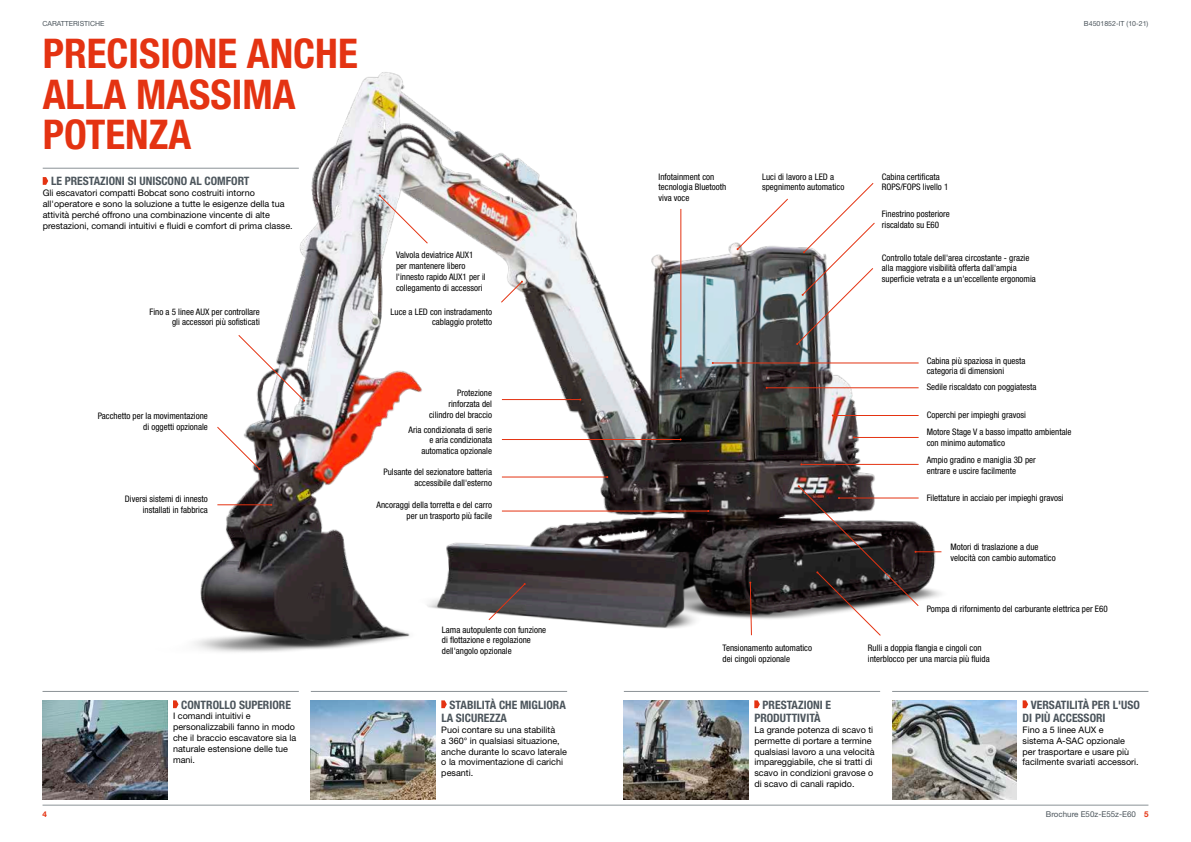
<style>
.page{position:relative;width:1191px;height:842px;background:#fff}
.page>*{position:absolute;margin:0;border:0;box-sizing:border-box;transform-origin:0 0}
.t1{font:700 condensed 41px/40.4px "Helvetica Neue LT Pro";color:#e43312}
.t2{font:700 condensed 11.6px/13.6px "Helvetica Neue LT Pro";color:#4c555c}
.t3{font:condensed 9px/10.8px "Helvetica Neue LT Pro";color:#000}
.t4{font:9px/10.8px "Helvetica Neue LT Pro";color:#000}
.t5{font:8px "Helvetica Neue LT Pro";color:#4c555c}
.t6{font:700 8px "Helvetica Neue LT Pro";color:#e43312}
.t7{font:7px "Helvetica Neue LT Pro";color:#4c555c}
.s1{font-weight:700;color:#e43312}
</style>
<div class="page">
<hr style="left:43px;top:805px;width:1105px;height:1px;background:#8b9296">
<img style="left:76px;top:72px;width:866px;height:632px">
<svg style="left:749px;top:581px;width:2px;height:54px"></svg>
<hr style="left:680px;top:209px;width:1px;height:168px;background:#e43312">
<svg style="left:736px;top:199px;width:52px;height:51px"></svg>
<hr style="left:502px;top:477px;width:105px;height:1px;background:#e43312">
<svg style="left:501px;top:281px;width:22px;height:22px"></svg>
<svg style="left:378px;top:194px;width:50px;height:50px"></svg>
<svg style="left:238px;top:335px;width:67px;height:67px"></svg>
<svg style="left:217px;top:427px;width:43px;height:43px"></svg>
<hr style="left:217px;top:505px;width:54px;height:1px;background:#e43312">
<hr style="left:502px;top:399px;width:78px;height:1px;background:#e43312">
<svg style="left:488px;top:583px;width:38px;height:37px"></svg>
<hr style="left:712px;top:363px;width:206px;height:1px;background:#e43312">
<hr style="left:766px;top:388px;width:152px;height:1px;background:#e43312">
<svg style="left:796px;top:183px;width:78px;height:162px"></svg>
<hr style="left:43px;top:691px;width:256px;height:1px;background:#8b9296">
<hr style="left:624px;top:691px;width:256px;height:1px;background:#8b9296">
<img style="left:624px;top:700px;width:124px;height:99px">
<hr style="left:311px;top:691px;width:256px;height:1px;background:#8b9296">
<img style="left:311px;top:700px;width:124px;height:99px">
<hr style="left:892px;top:691px;width:256px;height:1px;background:#8b9296">
<img style="left:43px;top:700px;width:124px;height:99px">
<img style="left:892px;top:700px;width:125px;height:99px">
<svg style="left:754px;top:700px;width:6px;height:8px"></svg>
<svg style="left:441px;top:700px;width:6px;height:8px"></svg>
<svg style="left:173px;top:700px;width:5px;height:8px"></svg>
<hr style="left:43px;top:168px;width:256px;height:1px;background:#8b9296">
<svg style="left:43px;top:177px;width:5px;height:8px"></svg>
<svg style="left:1022px;top:700px;width:6px;height:8px"></svg>
<hr style="left:502px;top:439px;width:178px;height:1px;background:#e43312">
<hr style="left:854px;top:437px;width:64px;height:1px;background:#e43312">
<hr style="left:801px;top:464px;width:117px;height:1px;background:#e43312">
<hr style="left:832px;top:415px;width:86px;height:1px;background:#e43312">
<svg style="left:797px;top:485px;width:144px;height:151px"></svg>
<hr style="left:502px;top:511px;width:206px;height:1px;background:#e43312">
<p class="t7" style="left:43px;top:19px;width:63px">CARATTERISTICHE</p>
<p class="t7" style="left:1084px;top:19px;width:66px">B4501852-IT (10-21)</p>
<h1 class="t1" style="left:43px;top:34px;width:317px">PRECISIONE ANCHE<br>ALLA MASSIMA<br>POTENZA</h1>
<p class="t2" style="left:51px;top:174px;width:200px">LE PRESTAZIONI SI UNISCONO AL COMFORT</p>
<p class="t4" style="left:43px;top:187px;width:251px">Gli escavatori compatti Bobcat sono costruiti intorno all'operatore e sono la soluzione a tutte le esigenze della tua attività perché offrono una combinazione vincente di alte prestazioni, comandi intuitivi e fluidi e comfort di prima classe.</p>
<p class="t3" style="left:658px;top:171px;width:69px">Infotainment con tecnologia Bluetooth viva voce</p>
<p class="t3" style="left:762px;top:171px;width:84px">Luci di lavoro a LED a spegnimento automatico</p>
<p class="t3" style="left:882px;top:171px;width:68px">Cabina certificata<br>ROPS/FOPS livello 1</p>
<p class="t3" style="left:882px;top:209px;width:69px">Finestrino posteriore riscaldato su E60</p>
<p class="t3" style="left:396px;top:250px;width:91px">Valvola deviatrice AUX1 per mantenere libero l'innesto rapido AUX1 per il collegamento di accessori</p>
<p class="t3" style="left:882px;top:252px;width:155px">Controllo totale dell'area circostante - grazie alla maggiore visibilità offerta dall'ampia superficie vetrata e a un'eccellente ergonomia</p>
<p class="t3" style="left:150px;top:306px;width:112px;text-align:right">Fino a 5 linee AUX per controllare gli accessori più sofisticati</p>
<p class="t3" style="left:390px;top:306px;width:103px;text-align:right">Luce a LED con instradamento cablaggio protetto</p>
<p class="t3" style="left:98px;top:410px;width:112px;text-align:right">Pacchetto per la movimentazione di oggetti opzionale</p>
<p class="t3" style="left:429px;top:387px;width:64px;text-align:right">Protezione rinforzata del cilindro del braccio</p>
<p class="t3" style="left:408px;top:424px;width:85px;text-align:right">Aria condizionata di serie e aria condizionata automatica opzionale</p>
<p class="t3" style="left:383px;top:466px;width:110px;text-align:right">Pulsante del sezionatore batteria accessibile dall'esterno</p>
<p class="t3" style="left:926px;top:355px;width:100px">Cabina più spaziosa in questa categoria di dimensioni</p>
<p class="t3" style="left:926px;top:382px;width:111px">Sedile riscaldato con poggiatesta</p>
<p class="t3" style="left:926px;top:426px;width:146px">Motore Stage V a basso impatto ambientale con minimo automatico</p>
<p class="t3" style="left:926px;top:455px;width:111px">Ampio gradino e maniglia 3D per entrare e uscire facilmente</p>
<p class="t3" style="left:926px;top:409px;width:101px">Coperchi per impieghi gravosi</p>
<p class="t3" style="left:125px;top:493px;width:85px;text-align:right">Diversi sistemi di innesto installati in fabbrica</p>
<p class="t3" style="left:376px;top:500px;width:117px;text-align:right">Ancoraggi della torretta e del carro per un trasporto più facile</p>
<p class="t3" style="left:926px;top:492px;width:138px">Filettature in acciaio per impieghi gravosi</p>
<p class="t3" style="left:950px;top:542px;width:107px">Motori di traslazione a due velocità con cambio automatico</p>
<p class="t3" style="left:926px;top:603px;width:182px">Pompa di rifornimento del carburante elettrica per E60</p>
<p class="t3" style="left:442px;top:624px;width:106px">Lama autopulente con funzione di flottazione e regolazione dell'angolo opzionale</p>
<p class="t3" style="left:722px;top:642px;width:91px">Tensionamento automatico dei cingoli opzionale</p>
<p class="t3" style="left:868px;top:642px;width:123px">Rulli a doppia flangia e cingoli con interblocco per una marcia più fluida</p>
<p class="t2" style="left:181px;top:698px;width:111px">CONTROLLO SUPERIORE</p>
<p class="t4" style="left:173px;top:711px;width:125px">I comandi intuitivi e personalizzabili fanno in modo che il braccio escavatore sia la naturale estensione delle tue mani.</p>
<p class="t2" style="left:441px;top:698px;width:126px;text-indent:8px">STABILITÀ CHE MIGLIORA<br>LA SICUREZZA</p>
<p class="t4" style="left:441px;top:724px;width:127px">Puoi contare su una stabilità<br>a 360° in qualsiasi situazione, anche durante lo scavo laterale o la movimentazione di carichi pesanti.</p>
<p class="t2" style="left:754px;top:698px;width:78px;text-indent:8px">PRESTAZIONI E<br>PRODUTTIVITÀ</p>
<p class="t4" style="left:754px;top:724px;width:122px">La grande potenza di scavo ti permette di portare a termine qualsiasi lavoro a una velocità impareggiabile, che si tratti di scavo in condizioni gravose o di scavo di canali rapido.</p>
<p class="t2" style="left:1022px;top:698px;width:119px;text-indent:8px">VERSATILITÀ PER L'USO<br>DI PIÙ ACCESSORI</p>
<p class="t4" style="left:1022px;top:724px;width:118px">Fino a 5 linee AUX e<br>sistema A-SAC opzionale per trasportare e usare più facilmente svariati accessori.</p>
<p class="t6" style="left:43px;top:809px;width:6px">4</p>
<p class="t5" style="left:1046px;top:809px;width:104px">Brochure E50z-E55z-E60 <span class="s1">5</span></p>
</div>
